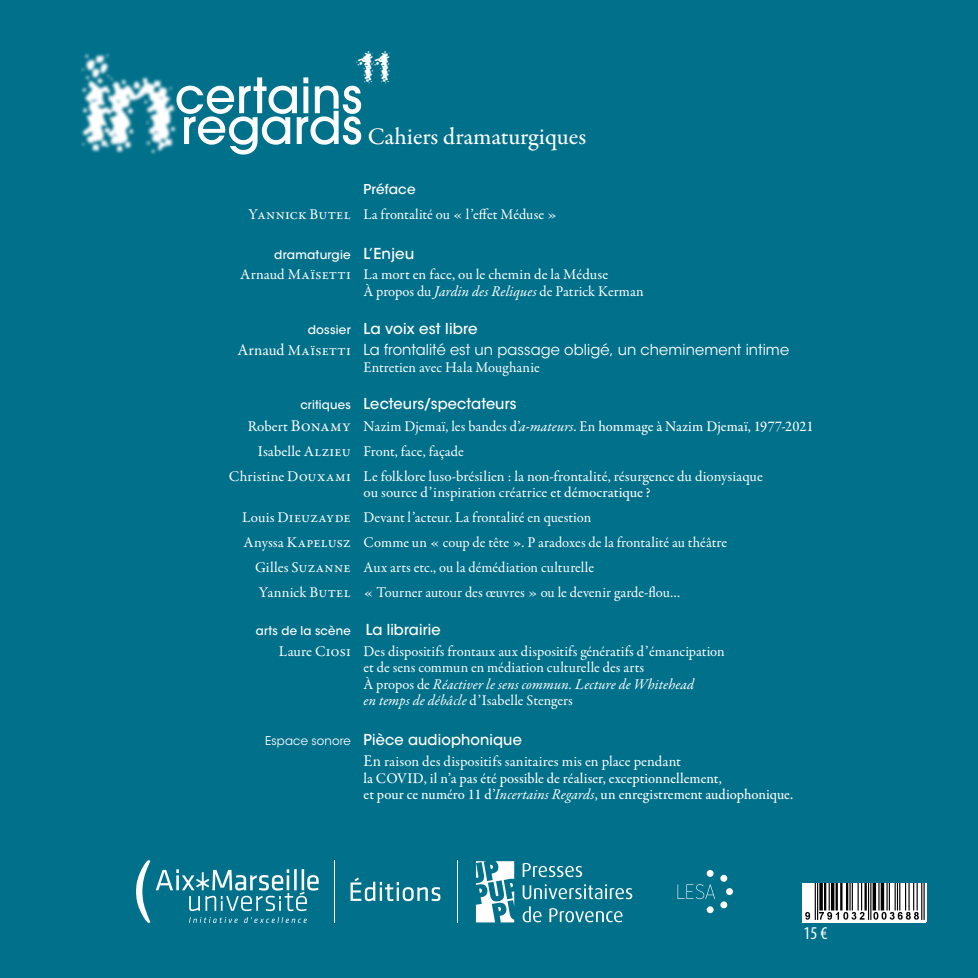
<style>
.page{position:relative;width:978px;height:978px;background:#01708a}
.page>*{position:absolute;margin:0;border:0;box-sizing:border-box;transform-origin:0 0}
.t1{font:40.35px "Acidic";color:#fff}
.t2{font:500 24px "Garamond Premr Pro";color:#fff}
._10-PUP-4EME-PRIX{font:condensed 18px "Myriad Pro";color:#fff}
.t3{font:15px/16.5px "Garamond Premr Pro";letter-spacing:.005em;color:#fff}
.t4{font:500 15px/16.5px "Garamond Premr Pro";color:#fff}
.t5{font:15px/21.5px "ITC Avant Garde Std";letter-spacing:.005em;color:#fff}
.t6{font:500 15px "ITC Avant Garde Std";letter-spacing:.01em;color:#fff}
.t7{font:500 13.5px "ITC Avant Garde Std";letter-spacing:.01em;color:#fff}
.t8{font:500 12px "ITC Avant Garde Std";letter-spacing:.015em;color:#fff}
.s1{font-size:15px}
.s2{font-style:italic}
.s3{font-weight:500;font-size:12px}
.s4{font-weight:500}
.s5{font-family:"Garamond Premr Pro";font-size:16.5px}
.s6{font-family:"Garamond Premr Pro"}
.s7{font-size:12px}
.s8{font-size:16.5px}
.s9{font-weight:400;font-size:12px}
.s10{font-weight:400;font-size:16.5px}
.s11{font-weight:400}
.s12{font-weight:400;font-style:italic}
</style>
<div class="page">
<div style="left:803px;top:884px;width:123px;height:39px;background:#fff"></div>
<img style="left:805px;top:884px;width:120px;height:36px">
<img style="left:80px;top:53px;width:282px;height:102px">
<div style="left:726px;top:888px;width:7px;height:7px;background:#fff;border-radius:50%"></div>
<div style="left:707px;top:870px;width:7px;height:7px;background:#fff;border-radius:50%"></div>
<div style="left:707px;top:906px;width:7px;height:7px;background:#fff;border-radius:50%"></div>
<div style="left:720px;top:875px;width:7px;height:7px;background:#fff;border-radius:50%"></div>
<div style="left:720px;top:901px;width:7px;height:7px;background:#fff;border-radius:50%"></div>
<svg style="left:678px;top:884px;width:37px;height:15px"></svg>
<hr style="left:334px;top:860px;width:1px;height:63px;background:#fff">
<svg style="left:156px;top:869px;width:163px;height:42px"></svg>
<svg style="left:136px;top:860px;width:14px;height:63px"></svg>
<svg style="left:189px;top:917px;width:49px;height:6px"></svg>
<svg style="left:244px;top:917px;width:63px;height:6px"></svg>
<svg style="left:351px;top:877px;width:89px;height:24px"></svg>
<svg style="left:476px;top:861px;width:38px;height:61px"></svg>
<svg style="left:523px;top:863px;width:59px;height:14px"></svg>
<svg style="left:523px;top:884px;width:109px;height:15px"></svg>
<svg style="left:523px;top:906px;width:19px;height:16px"></svg>
<svg style="left:549px;top:908px;width:74px;height:14px"></svg>
<hr style="left:458px;top:860px;width:1px;height:63px;background:#fff">
<p class="t1" style="left:356px;top:48px;width:36px">11</p>
<p class="t2" style="left:368px;top:122px;width:220px">Cahiers dramaturgiques</p>
<p class="t7" style="left:364px;top:181px;width:54px">Préface</p>
<p class="t3" style="left:248px;top:207px;width:310px">Yannick Butel La frontalité ou « l’effet Méduse »</p>
<p class="t8" style="left:274px;top:247px;width:142px">dramaturgie <span class="s1">L’Enjeu</span></p>
<p class="t3" style="left:364px;top:267px;width:282px;text-indent:-123px">Arnaud Maïsetti La mort en face, ou le chemin de la Méduse<br>À propos du <span class="s2">Jardin des Reliques</span> de Patrick Kerman</p>
<p class="t5" style="left:237px;top:318px;width:553px;text-indent:70px"><span class="s3">dossier</span> <span class="s4">La voix est libre<br></span><span class="s5">Arnaud</span> <span class="s6">Maïsetti</span> La frontalité est un passage obligé, un cheminement intime</p>
<p class="t3" style="left:364px;top:359px;width:178px">Entretien avec Hala Moughanie</p>
<p class="t6" style="left:300px;top:395px;width:218px"><span class="s7">critiques</span> Lecteurs/spectateurs</p>
<p class="t3" style="left:248px;top:418px;width:567px">Robert <span class="s8">Bonamy</span> Nazim Djemaï, les bandes d’<span class="s2">a‑mateurs</span>. En <span class="s4">hommage à Nazim Djemaï, 1977-2021</span></p>
<p class="t3" style="left:258px;top:443px;width:208px">Isabelle Alzieu Front, face, façade</p>
<p class="t3" style="left:229px;top:468px;width:535px">Christine Douxami Le folklore luso-brésilien : la non-frontalité, résurgence du dionysiaque</p>
<p class="t3" style="left:364px;top:485px;width:289px">ou source d’inspiration créatrice <span class="s4">et démocratique?</span></p>
<p class="t3" style="left:242px;top:510px;width:351px">Louis Dieuzayde Devant l’acteur. La frontalité en question</p>
<p class="t3" style="left:243px;top:535px;width:485px">Anyssa Kapelusz Comme un « coup de tête ». P aradoxes de la frontalité au théâtre</p>
<p class="t3" style="left:255px;top:560px;width:341px">Gilles Suzanne Aux arts etc., ou la démédiation culturelle</p>
<p class="t3" style="left:259px;top:585px;width:423px">Yannick Butel « Tourner autour des œuvres » ou le devenir garde-flou…</p>
<p class="t8" style="left:256px;top:623px;width:186px">arts de la scène <span class="s1">La librairie</span></p>
<p class="t3" style="left:364px;top:643px;width:363px;text-indent:-85px">Laure Ciosi Des dispositifs frontaux aux dispositifs génératifs d’émancipation et de sens commun en médiation culturelle des arts<br>À propos de <span class="s2">Réactiver le sens commun. Lecture de Whitehead<br>en temps de débâcle</span> d’Isabelle Stengers</p>
<p class="t6" style="left:265px;top:730px;width:258px"><span class="s9">Espace sonore</span> Pièce audiophonique</p>
<p class="t4" style="left:364px;top:753px;width:431px"><span class="s10">En</span> <span class="s11">raison des dispositifs sanitaires mis en place pendant<br></span>la COVID, il n’a pas été possible de réaliser, exceptionnellement,<br>et pour ce numéro 11 d’<span class="s12">Incertains Regards</span>, un enregistrement audiophonique.</p>
<p class="_10-PUP-4EME-PRIX" style="left:804px;top:923px;width:25px">15 €</p>
</div>
